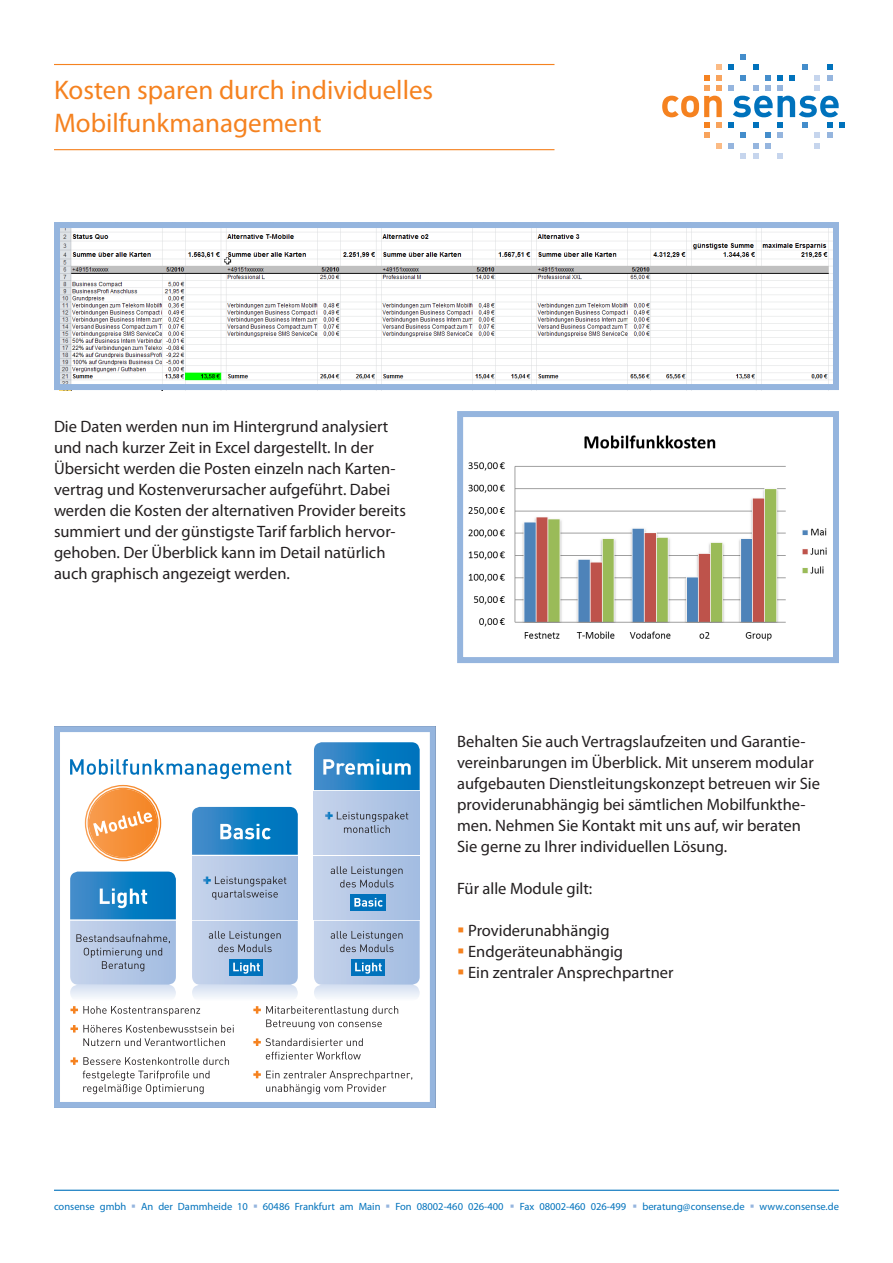
<style>
.page{position:relative;width:893px;height:1263px;background:#fff}
.page>*{position:absolute;margin:0;border:0;box-sizing:border-box;transform-origin:0 0}
.t1{font:27px/33px "Myriad Pro";color:#f58220}
.t2{font:16.5px/21px "Myriad Pro";color:#231f20}
.t3{font:10.5px "Myriad Pro";color:#0072bc}
.s1{color:#f58220}
.s2{color:#95b5de}
</style>
<div class="page">
<svg style="left:704px;top:75px;width:5px;height:5px"></svg>
<svg style="left:777px;top:75px;width:6px;height:5px"></svg>
<svg style="left:716px;top:65px;width:6px;height:15px"></svg>
<svg style="left:729px;top:65px;width:5px;height:5px"></svg>
<svg style="left:741px;top:75px;width:5px;height:5px"></svg>
<svg style="left:741px;top:54px;width:5px;height:6px"></svg>
<svg style="left:753px;top:65px;width:5px;height:5px"></svg>
<svg style="left:765px;top:75px;width:5px;height:5px"></svg>
<svg style="left:802px;top:65px;width:5px;height:5px"></svg>
<svg style="left:815px;top:75px;width:5px;height:5px"></svg>
<svg style="left:827px;top:65px;width:5px;height:15px"></svg>
<svg style="left:790px;top:75px;width:5px;height:5px"></svg>
<svg style="left:704px;top:133px;width:5px;height:5px"></svg>
<svg style="left:777px;top:153px;width:6px;height:5px"></svg>
<svg style="left:777px;top:133px;width:6px;height:5px"></svg>
<svg style="left:716px;top:143px;width:6px;height:5px"></svg>
<svg style="left:729px;top:143px;width:5px;height:5px"></svg>
<svg style="left:741px;top:153px;width:5px;height:5px"></svg>
<svg style="left:741px;top:133px;width:5px;height:5px"></svg>
<svg style="left:753px;top:143px;width:5px;height:15px"></svg>
<svg style="left:765px;top:133px;width:5px;height:15px"></svg>
<svg style="left:815px;top:133px;width:5px;height:15px"></svg>
<svg style="left:827px;top:133px;width:5px;height:5px"></svg>
<svg style="left:662px;top:86px;width:60px;height:41px"></svg>
<svg style="left:729px;top:86px;width:116px;height:41px"></svg>
<hr style="left:54px;top:1190px;width:785px;height:1px;background:#0072bc">
<hr style="left:54px;top:64px;width:500px;height:1px;background:#f58220">
<hr style="left:54px;top:149px;width:500px;height:1px;background:#f58220">
<img style="left:61px;top:229px;width:771px;height:154px">
<div style="left:54px;top:222px;width:785px;height:168px;border:6px solid #95b5de"></div>
<div style="left:192px;top:856px;width:106px;height:63px;background:linear-gradient(to right,#c6d4eb,#a2bce1)"></div>
<div style="left:314px;top:856px;width:106px;height:63px;background:linear-gradient(to right,#c6d4eb,#a2bce1)"></div>
<div style="left:314px;top:791px;width:106px;height:64px;background:linear-gradient(to right,#c6d3eb,#a2bce1)"></div>
<svg style="left:325px;top:812px;width:83px;height:21px"></svg>
<svg style="left:266px;top:1052px;width:95px;height:7px"></svg>
<svg style="left:83px;top:1038px;width:142px;height:8px"></svg>
<svg style="left:314px;top:742px;width:106px;height:48px"></svg>
<svg style="left:192px;top:807px;width:106px;height:48px"></svg>
<svg style="left:70px;top:759px;width:221px;height:20px"></svg>
<svg style="left:87px;top:787px;width:72px;height:72px"></svg>
<div style="left:85px;top:785px;width:76px;height:76px;border:4px solid #fff;border-radius:50%"></div>
<div style="left:85px;top:785px;width:76px;height:76px;border:1px solid #fff;border-radius:50%"></div>
<div style="left:88px;top:787px;width:71px;height:71px;border:1px solid #fff;border-radius:50%"></div>
<svg style="left:93px;top:811px;width:60px;height:25px"></svg>
<svg style="left:253px;top:1038px;width:110px;height:8px"></svg>
<svg style="left:253px;top:1071px;width:159px;height:23px"></svg>
<svg style="left:70px;top:866px;width:350px;height:166px"></svg>
<svg style="left:71px;top:1057px;width:158px;height:37px"></svg>
<div style="left:54px;top:726px;width:382px;height:382px;border:6px solid #95b5de"></div>
<img style="left:468px;top:435px;width:359px;height:206px">
<div style="left:457px;top:411px;width:382px;height:252px;border:6px solid #95b5de"></div>
<h1 class="t1" style="left:54px;top:73px;width:381px">Kosten sparen durch individuelles<br>Mobilfunkmanagement</h1>
<p class="t2" style="left:54px;top:416px;width:353px">Die Daten werden nun im Hintergrund analysiert und nach kurzer Zeit in Excel dargestellt. In der Übersicht werden die Posten einzeln nach Karten&shy;vertrag und Kostenverursacher aufgeführt. Dabei werden die Kosten der alternativen Provider bereits summiert und der günstigste Tarif farblich hervor&shy;gehoben. Der Überblick kann im Detail natürlich auch graphisch angezeigt werden.</p>
<p class="t2" style="left:457px;top:731px;width:364px">Behalten Sie auch Vertragslaufzeiten und Garantie&shy;vereinbarungen im Überblick. Mit unserem modular aufgebauten Dienstleitungskonzept betreuen wir Sie providerunabhängig bei sämtlichen Mobilfunkthe&shy;men. Nehmen Sie Kontakt mit uns auf, wir beraten Sie gerne zu Ihrer individuellen Lösung.</p>
<p class="t2" style="left:457px;top:878px;width:137px">Für alle Module gilt:</p>
<p class="t2" style="left:457px;top:920px;width:154px"><span class="s1">▪</span> Providerunabhängig</p>
<p class="t2" style="left:457px;top:941px;width:168px"><span class="s1">▪</span> Endgeräteunabhängig</p>
<p class="t2" style="left:457px;top:962px;width:218px"><span class="s1">▪</span> Ein zentraler Ansprechpartner</p>
<p class="t3" style="left:54px;top:1200px;width:786px">consense gmbh <span class="s2">▪</span> An der Dammheide 10 <span class="s2">▪</span> 60486 Frankfurt am Main <span class="s2">▪</span> Fon 08002-460 026-400 <span class="s2">▪</span> Fax 08002-460 026-499 <span class="s2">▪</span> beratung@consense.de <span class="s2">▪</span> www.consense.de</p>
</div>
